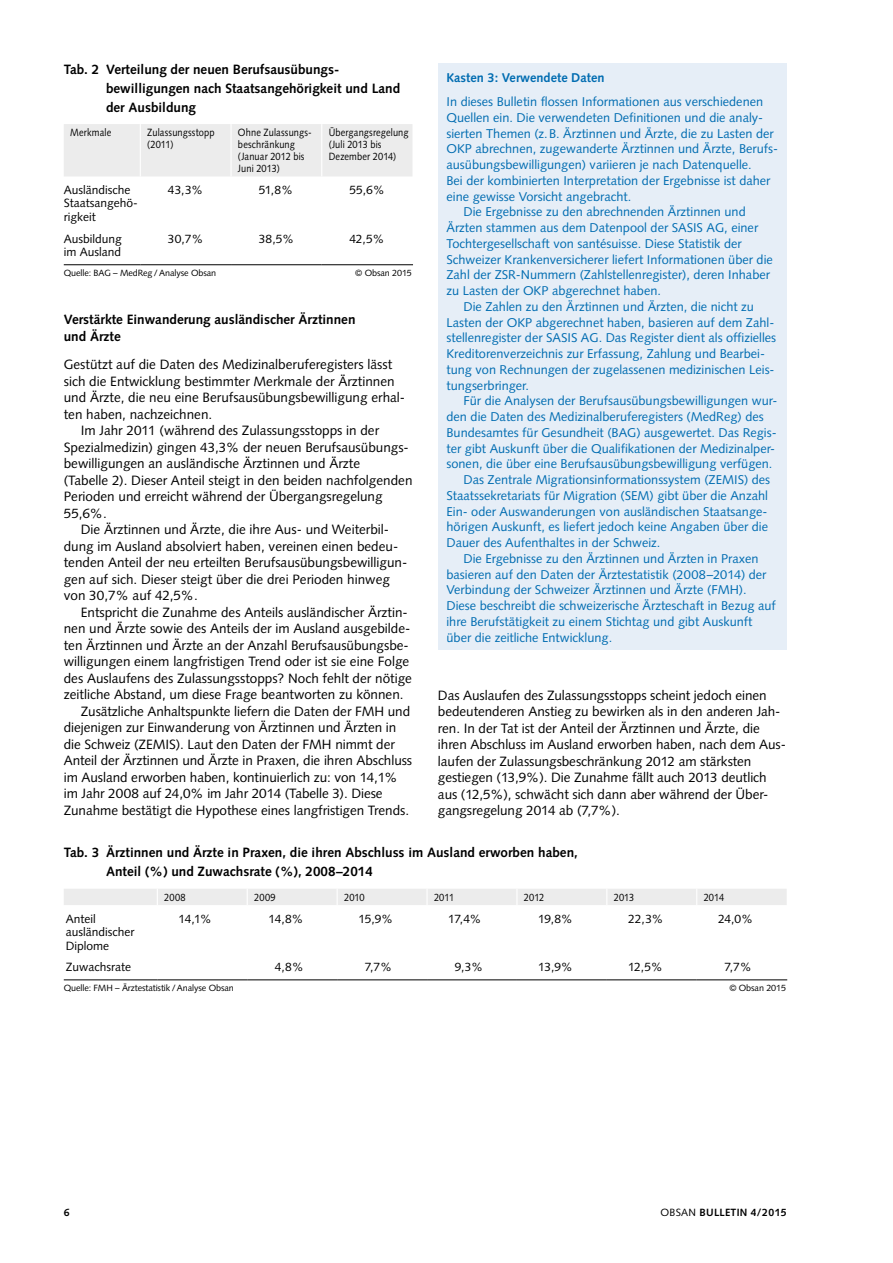
<style>
.page{position:relative;width:893px;height:1263px;background:#fff}
.page>*{position:absolute;margin:0;border:0;box-sizing:border-box;transform-origin:0 0}
.Grundtext_DE{font:13.5px/16.5px "Syntax LT Std";color:#000}
.TAB__Titel{font:700 13.5px/18.9px "Syntax LT Std";color:#000}
.Grundtext_nach_Titel{font:13.5px/16.5px "Syntax LT Std";color:#000}
.Untertitel_Grunds{font:700 13.5px/16.5px "Syntax LT Std";color:#000}
.Blau_Grundtext_Einzu{font:12.75px/15.8px "Syntax LT Std";color:#006cb1}
.Blau_Grundtext_nach{font:12.75px/15.8px "Syntax LT Std";color:#006cb1}
.Blau_Titel_Kasten_DT{font:700 12.75px "Syntax LT Std";color:#006cb1}
.TAB_Grundschrift{font:12px/13.5px "Syntax LT Std";color:#000}
.TAB_Kopf{font:10.5px/12px "Syntax LT Std";letter-spacing:.015em;color:#000;scale:.88 1}
.t1{font:700 10.5px "Syntax LT Std";letter-spacing:.025em;color:#000}
.Tab_Quelle{font:9px "Syntax LT Std";letter-spacing:-.01em;color:#000}
.s1{font-weight:400}
</style>
<div class="page">
<div style="left:64px;top:124px;width:348px;height:52px;background:#ececec"></div>
<hr style="left:64px;top:264px;width:76px;height:1px;background:#000">
<hr style="left:140px;top:264px;width:91px;height:1px;background:#000">
<hr style="left:231px;top:264px;width:91px;height:1px;background:#000">
<hr style="left:322px;top:264px;width:91px;height:1px;background:#000">
<hr style="left:140px;top:124px;width:1px;height:52px;background:#fff">
<hr style="left:230px;top:124px;width:2px;height:52px;background:#fff">
<hr style="left:321px;top:124px;width:1px;height:52px;background:#fff">
<hr style="left:64px;top:979px;width:93px;height:1px;background:#000">
<hr style="left:157px;top:979px;width:90px;height:1px;background:#000">
<hr style="left:247px;top:979px;width:90px;height:1px;background:#000">
<hr style="left:337px;top:979px;width:90px;height:1px;background:#000">
<hr style="left:427px;top:979px;width:90px;height:1px;background:#000">
<hr style="left:517px;top:979px;width:90px;height:1px;background:#000">
<hr style="left:607px;top:979px;width:90px;height:1px;background:#000">
<hr style="left:697px;top:979px;width:90px;height:1px;background:#000">
<div style="left:64px;top:889px;width:723px;height:16px;background:#ececec"></div>
<div style="left:438px;top:64px;width:349px;height:586px;background:#e6eef7"></div>
<p class="TAB__Titel" style="left:106px;top:60px;width:296px;text-indent:-42px">Tab. 2 Verteilung der neuen Berufsausübungs&shy;bewilligungen nach Staatsangehörigkeit und Land der Ausbildung</p>
<p class="TAB_Kopf" style="left:70px;top:127px;width:48px">Merkmale</p>
<p class="TAB_Kopf" style="left:147px;top:127px;width:78px">Zulassungsstopp (2011)</p>
<p class="TAB_Kopf" style="left:238px;top:127px;width:85px">Ohne Zulassungs&shy;beschränkung (Januar 2012 bis<br>Juni 2013)</p>
<p class="TAB_Kopf" style="left:329px;top:127px;width:92px">Übergangsregelung (Juli 2013 bis<br>Dezember 2014)</p>
<p class="TAB_Grundschrift" style="left:64px;top:183px;width:76px">Ausländische<br>Staatsangehö&shy;rigkeit</p>
<p class="TAB_Grundschrift" style="left:168px;top:183px;width:37px">43,3%</p>
<p class="TAB_Grundschrift" style="left:259px;top:183px;width:36px">51,8%</p>
<p class="TAB_Grundschrift" style="left:349px;top:183px;width:37px">55,6%</p>
<p class="TAB_Grundschrift" style="left:64px;top:232px;width:60px">Ausbildung im Ausland</p>
<p class="TAB_Grundschrift" style="left:168px;top:232px;width:37px">30,7%</p>
<p class="TAB_Grundschrift" style="left:259px;top:232px;width:37px">38,5%</p>
<p class="TAB_Grundschrift" style="left:349px;top:232px;width:37px">42,5%</p>
<p class="Tab_Quelle" style="left:64px;top:267px;width:154px">Quelle: BAG – MedReg / Analyse Obsan</p>
<p class="Tab_Quelle" style="left:355px;top:267px;width:58px">© Obsan 2015</p>
<p class="Untertitel_Grunds" style="left:64px;top:311px;width:293px">Verstärkte Einwanderung ausländischer Ärztinnen und Ärzte</p>
<p class="Grundtext_nach_Titel" style="left:64px;top:356px;width:343px">Gestützt auf die Daten des Medizinalberuferegisters lässt sich die Entwicklung bestimmter Merkmale der Ärztinnen und Ärzte, die neu eine Berufsausübungsbewilligung erhal&shy;ten haben, nachzeichnen.</p>
<p class="Grundtext_DE" style="left:64px;top:422px;width:350px;text-indent:17px">Im Jahr 2011 (während des Zulassungsstopps in der Spezialmedizin) gingen 43,3% der neuen Berufsausübungs&shy;bewilligungen an ausländische Ärztinnen und Ärzte<br>(Tabelle 2). Dieser Anteil steigt in den beiden nachfolgenden Perioden und erreicht während der Übergangsregelung 55,6%.</p>
<p class="Grundtext_DE" style="left:64px;top:521px;width:345px;text-indent:17px">Die Ärztinnen und Ärzte, die ihre Aus- und Weiterbil&shy;dung im Ausland absolviert haben, vereinen einen bedeu&shy;tenden Anteil der neu erteilten Berufsausübungsbewilligun&shy;gen auf sich. Dieser steigt über die drei Perioden hinweg von 30,7% auf 42,5%.</p>
<p class="Grundtext_DE" style="left:64px;top:604px;width:350px;text-indent:17px">Entspricht die Zunahme des Anteils ausländischer Ärztin&shy;nen und Ärzte sowie des Anteils der im Ausland ausgebilde&shy;ten Ärztinnen und Ärzte an der Anzahl Berufsausübungsbe&shy;willigungen einem langfristigen Trend oder ist sie eine Folge des Auslaufens des Zulassungsstopps? Noch fehlt der nötige zeitliche Abstand, um diese Frage beantworten zu können.</p>
<p class="Grundtext_DE" style="left:64px;top:703px;width:350px;text-indent:17px">Zusätzliche Anhaltspunkte liefern die Daten der FMH und diejenigen zur Einwanderung von Ärztinnen und Ärzten in die Schweiz (ZEMIS). Laut den Daten der FMH nimmt der Anteil der Ärztinnen und Ärzte in Praxen, die ihren Abschluss im Ausland erworben haben, kontinuierlich zu: von 14,1% im Jahr 2008 auf 24,0% im Jahr 2014 (Tabelle 3). Diese Zunahme bestätigt die Hypothese eines langfristigen Trends.</p>
<p class="Blau_Titel_Kasten_DT" style="left:446px;top:70px;width:160px">Kasten 3: Verwendete Daten</p>
<p class="Blau_Grundtext_nach" style="left:446px;top:94px;width:331px">In dieses Bulletin flossen Informationen aus verschiedenen Quellen ein. Die verwendeten Definitionen und die analy&shy;sierten Themen (z.B. Ärztinnen und Ärzte, die zu Lasten der OKP abrechnen, zugewanderte Ärztinnen und Ärzte, Berufs&shy;ausübungsbewilligungen) variieren je nach Datenquelle.<br>Bei der kombinierten Interpretation der Ergebnisse ist daher eine gewisse Vorsicht angebracht.</p>
<p class="Blau_Grundtext_Einzu" style="left:446px;top:204px;width:328px;text-indent:17px">Die Ergebnisse zu den abrechnenden Ärztinnen und Ärzten stammen aus dem Datenpool der SASIS AG, einer Tochtergesellschaft von santésuisse. Diese Statistik der Schweizer Krankenversicherer liefert Informationen über die Zahl der ZSR-Nummern (Zahlstellenregister), deren Inhaber zu Lasten der OKP abgerechnet haben.</p>
<p class="Blau_Grundtext_Einzu" style="left:446px;top:299px;width:331px;text-indent:17px">Die Zahlen zu den Ärztinnen und Ärzten, die nicht zu Lasten der OKP abgerechnet haben, basieren auf dem Zahl&shy;stellenregister der SASIS AG. Das Register dient als offizielles Kreditorenverzeichnis zur Erfassung, Zahlung und Bearbei&shy;tung von Rechnungen der zugelassenen medizinischen Leis&shy;tungserbringer.</p>
<p class="Blau_Grundtext_Einzu" style="left:446px;top:393px;width:332px;text-indent:17px">Für die Analysen der Berufsausübungsbewilligungen wur&shy;den die Daten des Medizinalberuferegisters (MedReg) des Bundesamtes für Gesundheit (BAG) ausgewertet. Das Regis&shy;ter gibt Auskunft über die Qualifikationen der Medizinalper&shy;sonen, die über eine Berufsausübungsbewilligung verfügen.</p>
<p class="Blau_Grundtext_Einzu" style="left:446px;top:472px;width:325px;text-indent:17px">Das Zentrale Migrationsinformationssystem (ZEMIS) des Staatssekretariats für Migration (SEM) gibt über die Anzahl Ein- oder Auswanderungen von ausländischen Staatsange&shy;hörigen Auskunft, es liefert jedoch keine Angaben über die Dauer des Aufenthaltes in der Schweiz.</p>
<p class="Blau_Grundtext_Einzu" style="left:446px;top:551px;width:331px;text-indent:17px">Die Ergebnisse zu den Ärztinnen und Ärzten in Praxen basieren auf den Daten der Ärztestatistik (2008–2014) der Verbindung der Schweizer Ärztinnen und Ärzte (FMH).<br>Diese beschreibt die schweizerische Ärzteschaft in Bezug auf ihre Berufstätigkeit zu einem Stichtag und gibt Auskunft über die zeitliche Entwicklung.</p>
<p class="Grundtext_DE" style="left:438px;top:687px;width:350px">Das Auslaufen des Zulassungsstopps scheint jedoch einen bedeutenderen Anstieg zu bewirken als in den anderen Jah&shy;ren. In der Tat ist der Anteil der Ärztinnen und Ärzte, die ihren Abschluss im Ausland erworben haben, nach dem Aus&shy;laufen der Zulassungsbeschränkung 2012 am stärksten gestiegen (13,9%). Die Zunahme fällt auch 2013 deutlich aus (12,5%), schwächt sich dann aber während der Über&shy;gangsregelung 2014 ab (7,7%).</p>
<p class="TAB__Titel" style="left:106px;top:843px;width:473px;text-indent:-42px">Tab. 3 Ärztinnen und Ärzte in Praxen, die ihren Abschluss im Ausland erworben haben,<br>Anteil (%) und Zuwachsrate (%), 2008–2014</p>
<p class="TAB_Kopf" style="left:164px;top:891px;width:26px">2008</p>
<p class="TAB_Kopf" style="left:254px;top:891px;width:26px">2009</p>
<p class="TAB_Kopf" style="left:344px;top:891px;width:25px">2010</p>
<p class="TAB_Kopf" style="left:434px;top:891px;width:25px">2011</p>
<p class="TAB_Kopf" style="left:524px;top:891px;width:25px">2012</p>
<p class="TAB_Kopf" style="left:614px;top:891px;width:25px">2013</p>
<p class="TAB_Kopf" style="left:704px;top:891px;width:25px">2014</p>
<p class="TAB_Grundschrift" style="left:66px;top:912px;width:70px">Anteil ausländischer<br>Diplome</p>
<p class="TAB_Grundschrift" style="left:179px;top:912px;width:35px">14,1%</p>
<p class="TAB_Grundschrift" style="left:268px;top:912px;width:37px">14,8%</p>
<p class="TAB_Grundschrift" style="left:358px;top:912px;width:36px">15,9%</p>
<p class="TAB_Grundschrift" style="left:448px;top:912px;width:35px">17,4%</p>
<p class="TAB_Grundschrift" style="left:538px;top:912px;width:36px">19,8%</p>
<p class="TAB_Grundschrift" style="left:628px;top:912px;width:37px">22,3%</p>
<p class="TAB_Grundschrift" style="left:718px;top:912px;width:37px">24,0%</p>
<p class="TAB_Grundschrift" style="left:66px;top:960px;width:67px">Zuwachsrate</p>
<p class="TAB_Grundschrift" style="left:275px;top:960px;width:30px">4,8%</p>
<p class="TAB_Grundschrift" style="left:365px;top:960px;width:29px">7,7%</p>
<p class="TAB_Grundschrift" style="left:455px;top:960px;width:30px">9,3%</p>
<p class="TAB_Grundschrift" style="left:538px;top:960px;width:36px">13,9%</p>
<p class="TAB_Grundschrift" style="left:628px;top:960px;width:36px">12,5%</p>
<p class="TAB_Grundschrift" style="left:724px;top:960px;width:29px">7,7%</p>
<p class="Tab_Quelle" style="left:64px;top:982px;width:172px">Quelle: FMH – Ärztestatistik / Analyse Obsan</p>
<p class="Tab_Quelle" style="left:729px;top:982px;width:58px">© Obsan 2015</p>
<p class="t1" style="left:64px;top:1206px;width:7px">6</p>
<p class="t1" style="left:661px;top:1206px;width:128px"><span class="s1">OBSAN</span> BULLETIN 4/2015</p>
</div>
